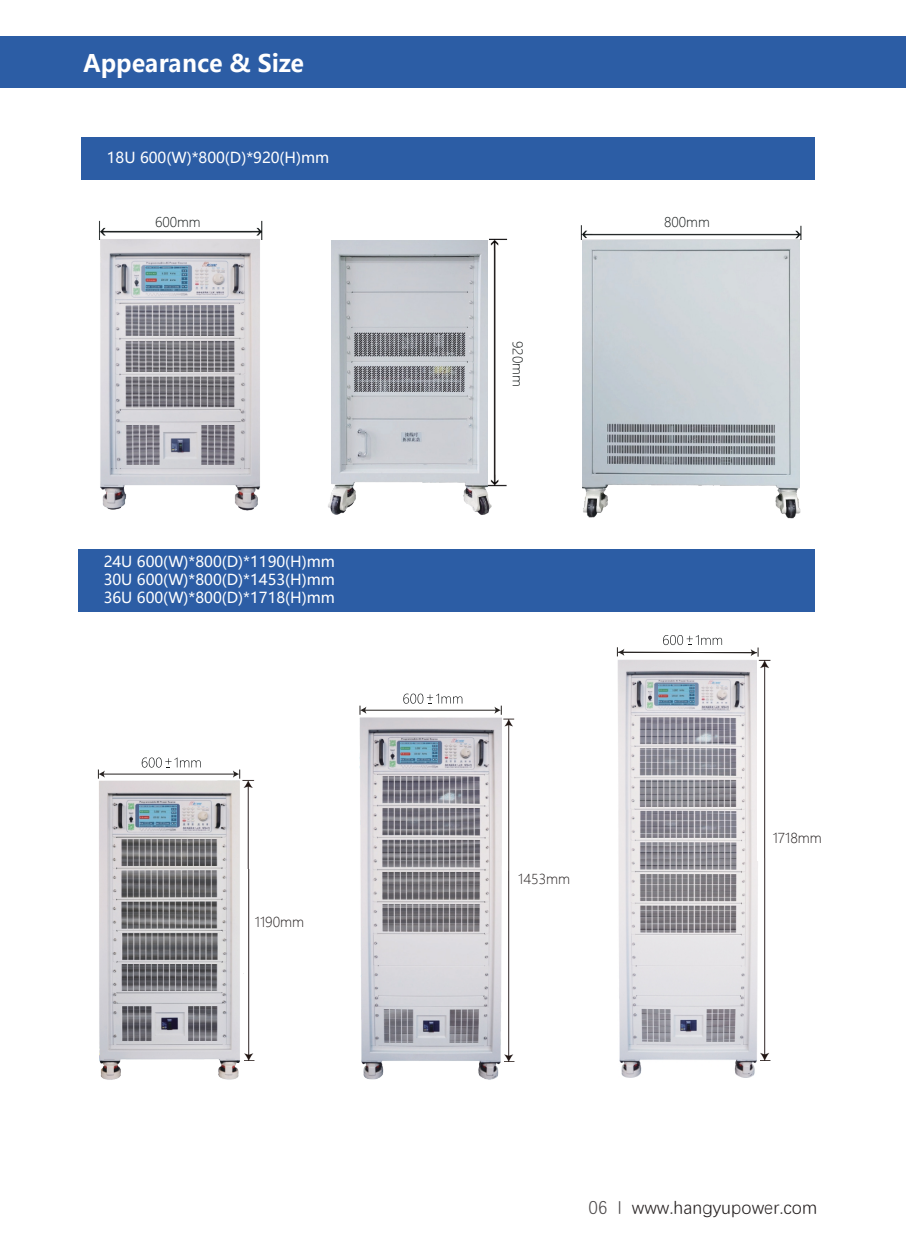
<style>
.page{position:relative;width:906px;height:1238px;background:#fff}
.page>*{position:absolute;margin:0;border:0;box-sizing:border-box;transform-origin:0 0}
.t1{font:700 24px "Microsoft Ya Hei";color:#fff}
.t2{font:18px "Deng Xian";color:#241f1f}
.t3{font:15px/18px "Microsoft Ya Hei";color:#fff;text-align:justify}
.t4{font:300 13.5px "Microsoft Ya Hei";color:#241f1f}
.t5{font:300 13.2px "Microsoft Ya Hei";color:#121717}
.s1{color:#4e4b4c}
</style>
<div class="page">
<img style="left:99px;top:239px;width:164px;height:272px">
<div style="left:1px;top:36px;width:905px;height:51px;background:#2c5da5"></div>
<div style="left:81px;top:137px;width:733px;height:42px;background:#2c5da5"></div>
<div style="left:78px;top:549px;width:736px;height:62px;background:#2c5da5"></div>
<img style="left:99px;top:220px;width:164px;height:19px">
<img style="left:97px;top:769px;width:158px;height:311px">
<img style="left:359px;top:706px;width:156px;height:374px">
<svg style="left:142px;top:757px;width:59px;height:11px"></svg>
<hr style="left:364px;top:709px;width:132px;height:1px;background:#262220">
<svg style="left:359px;top:705px;width:7px;height:9px"></svg>
<svg style="left:494px;top:705px;width:8px;height:9px"></svg>
<svg style="left:403px;top:693px;width:59px;height:11px"></svg>
<img style="left:617px;top:659px;width:141px;height:418px">
<hr style="left:622px;top:652px;width:130px;height:1px;background:#262220">
<svg style="left:617px;top:647px;width:7px;height:9px"></svg>
<svg style="left:663px;top:635px;width:59px;height:10px"></svg>
<img style="left:242px;top:776px;width:13px;height:200px">
<img style="left:244px;top:869px;width:11px;height:191px">
<img style="left:502px;top:713px;width:13px;height:203px">
<img style="left:757px;top:654px;width:14px;height:206px">
<img style="left:504px;top:871px;width:11px;height:190px">
<img style="left:760px;top:858px;width:11px;height:202px">
<img style="left:182px;top:826px;width:27px;height:4px">
<img style="left:445px;top:763px;width:26px;height:4px">
<img style="left:701px;top:705px;width:27px;height:4px">
<img style="left:582px;top:240px;width:219px;height:278px">
<img style="left:800px;top:240px;width:1px;height:248px">
<img style="left:580px;top:225px;width:222px;height:15px">
<img style="left:328px;top:238px;width:164px;height:277px">
<img style="left:488px;top:239px;width:20px;height:249px">
<img style="left:328px;top:239px;width:2px;height:248px">
<img style="left:328px;top:238px;width:161px;height:1px">
<svg style="left:750px;top:647px;width:8px;height:9px"></svg>
<img style="left:146px;top:266px;width:41px;height:25px">
<img style="left:139px;top:805px;width:37px;height:21px">
<img style="left:400px;top:742px;width:37px;height:20px">
<img style="left:658px;top:684px;width:37px;height:20px">
<h1 class="t1" style="left:83px;top:47px;width:222px">Appearance &amp; Size</h1>
<p class="t3" style="left:107px;top:148px;width:224px">18U 600(W)*800(D)*920(H)mm</p>
<p class="t5" style="left:155px;top:213px;width:47px">600mm</p>
<p class="t3" style="left:104px;top:552px;width:233px">24U 600(W)*800(D)*1190(H)mm 30U 600(W)*800(D)*1453(H)mm 36U 600(W)*800(D)*1718(H)mm</p>
<p class="t4" style="left:255px;top:913px;width:51px">1190mm</p>
<p class="t5" style="left:526px;top:341px;width:47px;rotate:90deg">920mm</p>
<p class="t5" style="left:664px;top:213px;width:47px">800mm</p>
<p class="t4" style="left:518px;top:870px;width:53px">1453mm</p>
<p class="t4" style="left:772px;top:829px;width:51px">1718mm</p>
<p class="t2" style="left:588px;top:1195px;width:230px"><span class="s1">06 I</span> www.hangyupower.com</p>
</div>
